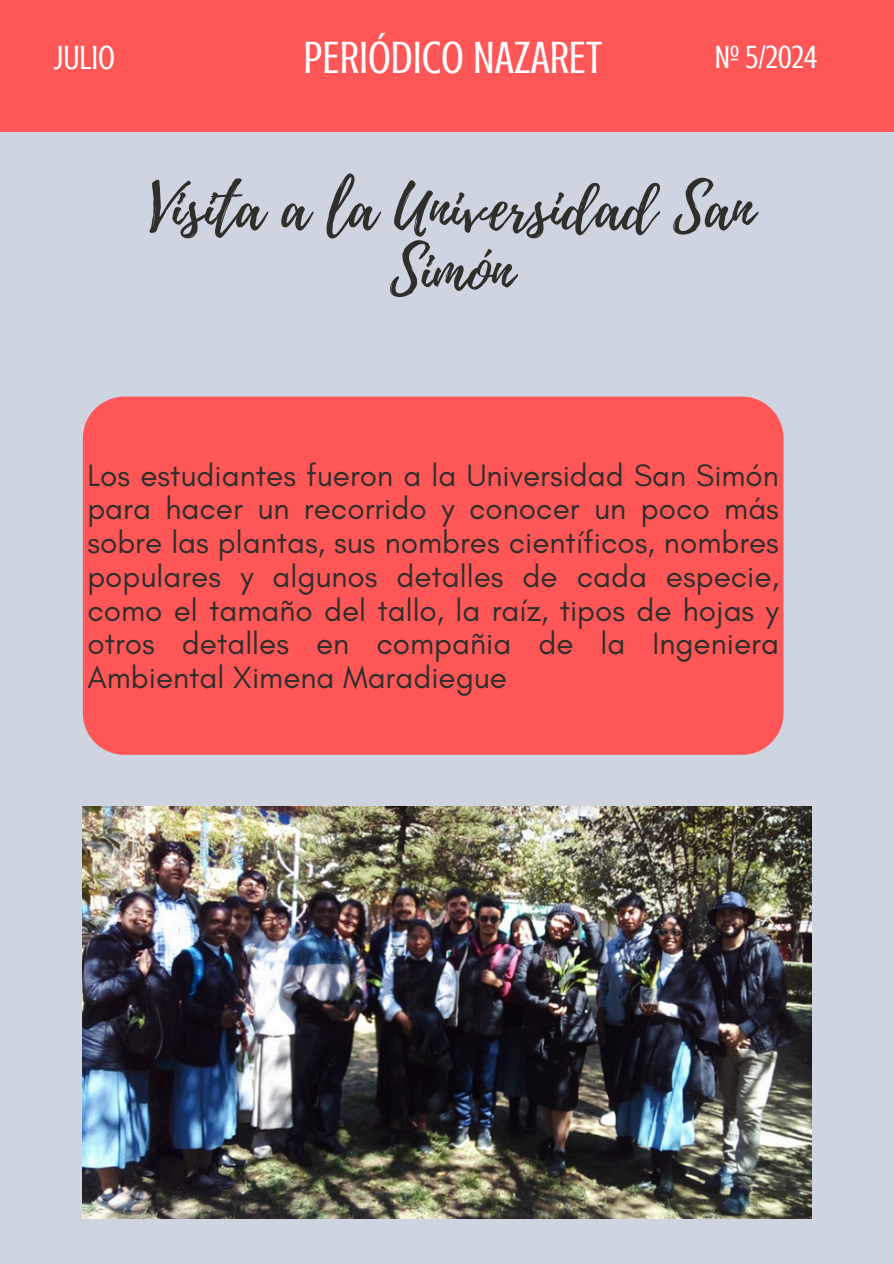
<style>
.page{position:relative;width:894px;height:1264px;background:#fff}
.page>*{position:absolute;margin:0;border:0;box-sizing:border-box;transform-origin:0 0}
.t1{font:63.15px/62.4px "Playlist Script";color:#2e2e2a;text-align:center}
.t2{font:46.5px "Crushed";color:#fff}
.t3{font:34.5px "Crushed";color:#fff}
.t4{font:33px "Crushed";color:#fff}
.t5{font:31.5px/33.8px "Glacial Indifference";color:#2e2e2a;text-align:justify}
</style>
<div class="page">
<div style="left:0;top:0;width:893px;height:1263px;background:#ced5e1"></div>
<div style="left:0;top:0;width:893px;height:132px;background:#ff5757"></div>
<img style="left:83px;top:806px;width:728px;height:412px">
<div style="left:83px;top:396px;width:700px;height:358px;background:#ff5757"></div>
<p class="t3" style="left:54px;top:39px;width:63px">JULIO</p>
<h1 class="t2" style="left:303px;top:32px;width:300px">PERIÓDICO NAZARET</h1>
<p class="t4" style="left:714px;top:39px;width:104px">Nº 5/2024</p>
<h3 class="t1" style="left:149px;top:179px;width:605px">Visita a la Universidad San<br>Simón</h3>
<h2 class="t5" style="left:87px;top:457px;width:693px">Los estudiantes fueron a la Universidad San Simón para hacer un recorrido y conocer un poco más sobre las plantas, sus nombres científicos, nombres populares y algunos detalles de cada especie, como el tamaño del tallo, la raíz, tipos de hojas y otros detalles en compañia de la Ingeniera Ambiental Ximena Maradiegue</h2>
</div>
